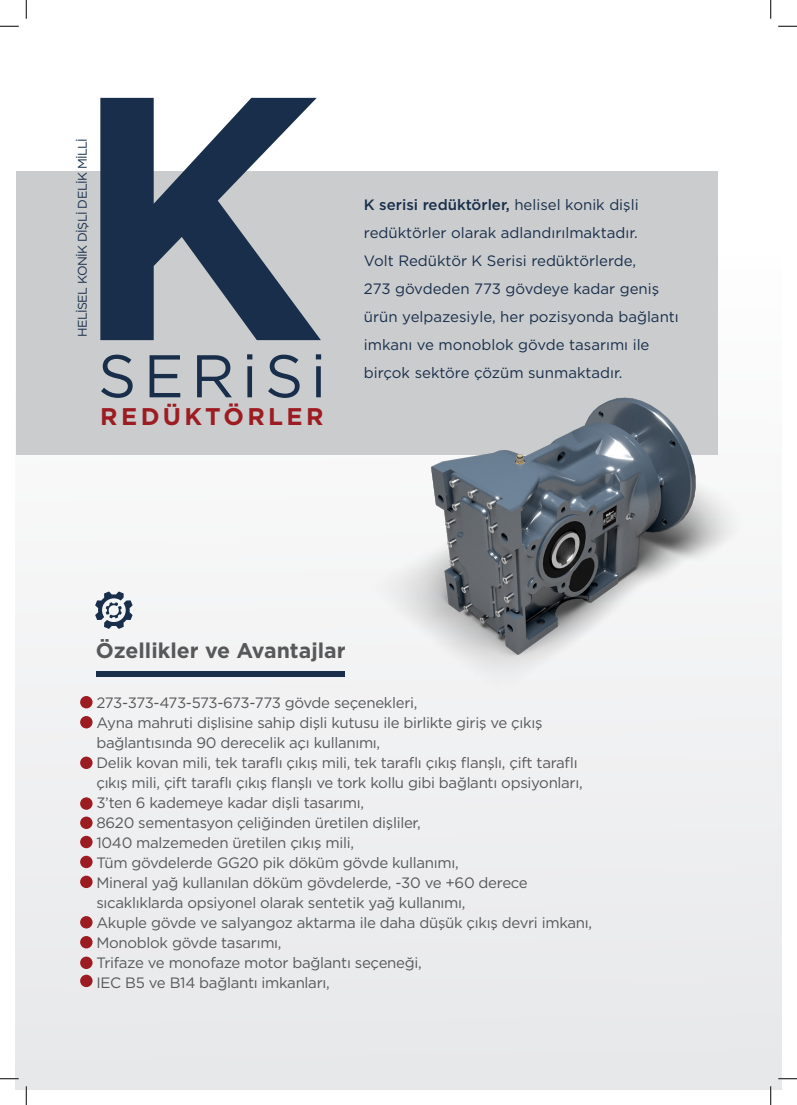
<style>
.page{position:relative;width:797px;height:1105px;background:#fff}
.page>*{position:absolute;margin:0;border:0;box-sizing:border-box;transform-origin:0 0}
.t1{font:700 346.12px "Gotham";color:#182e4b}
.t2{font:60.12px "Gotham";letter-spacing:.12em;color:#182e4b}
.t3{font:700 24.12px "Gotham";letter-spacing:.14em;color:#9d1c21}
.t4{font:700 21.25px "Gotham";color:#57585a}
.t5{font:15px/20px "Gotham";letter-spacing:-.02em;color:#57585a}
.t6{font:15px/28px "Gotham";color:#182e4b}
.t7{font:12.5px "Gotham";letter-spacing:-.04em;color:#182e4b}
.s1{font-weight:500}
</style>
<div class="page">
<div style="left:16px;top:256px;width:765px;height:833px;background:#eeeff0"></div>
<div style="left:16px;top:172px;width:701px;height:283px;background:#cbccce"></div>
<div style="left:96px;top:671px;width:248px;height:6px;background:#182e4b"></div>
<div style="left:80px;top:696px;width:13px;height:12px;background:#9d1c21;border-radius:50%"></div>
<div style="left:80px;top:716px;width:13px;height:12px;background:#9d1c21;border-radius:50%"></div>
<div style="left:80px;top:757px;width:13px;height:12px;background:#9d1c21;border-radius:50%"></div>
<div style="left:80px;top:797px;width:13px;height:13px;background:#9d1c21;border-radius:50%"></div>
<div style="left:80px;top:836px;width:13px;height:12px;background:#9d1c21;border-radius:50%"></div>
<div style="left:80px;top:856px;width:13px;height:12px;background:#9d1c21;border-radius:50%"></div>
<div style="left:80px;top:816px;width:13px;height:13px;background:#9d1c21;border-radius:50%"></div>
<div style="left:80px;top:876px;width:13px;height:12px;background:#9d1c21;border-radius:50%"></div>
<div style="left:80px;top:916px;width:13px;height:12px;background:#9d1c21;border-radius:50%"></div>
<div style="left:80px;top:936px;width:13px;height:12px;background:#9d1c21;border-radius:50%"></div>
<div style="left:80px;top:975px;width:13px;height:12px;background:#9d1c21;border-radius:50%"></div>
<div style="left:80px;top:957px;width:13px;height:12px;background:#9d1c21;border-radius:50%"></div>
<svg style="left:95px;top:591px;width:38px;height:38px"></svg>
<img style="left:323px;top:365px;width:442px;height:312px">
<svg style="left:0;top:25px;width:19px;height:2px"></svg>
<svg style="left:778px;top:25px;width:19px;height:2px"></svg>
<svg style="left:0;top:1078px;width:19px;height:1px"></svg>
<svg style="left:778px;top:1078px;width:19px;height:1px"></svg>
<svg style="left:25px;top:0;width:2px;height:19px"></svg>
<svg style="left:25px;top:1086px;width:2px;height:19px"></svg>
<svg style="left:770px;top:0;width:1px;height:19px"></svg>
<svg style="left:770px;top:1086px;width:1px;height:19px"></svg>
<p class="t7" style="left:75px;top:337px;width:201px;rotate:-90deg">HELİSEL KONİK DİŞLİ DELİK MİLLİ</p>
<p class="t1" style="left:71px;top:-12px;width:254px">K</p>
<p class="t2" style="left:98px;top:338px;width:230px">SERiSi</p>
<p class="t3" style="left:100px;top:400px;width:225px">REDÜKTÖRLER</p>
<p class="t6" style="left:364px;top:190px;width:316px"><span class="s1">K serisi redüktörler,</span> helisel konik dişli redüktörler olarak adlandırılmaktadır.<br>Volt Redüktör K Serisi redüktörlerde,<br>273 gövdeden 773 gövdeye kadar geniş ürün yelpazesiyle, her pozisyonda bağlantı imkanı ve monoblok gövde tasarımı ile birçok sektöre çözüm sunmaktadır.</p>
<p class="t4" style="left:96px;top:637px;width:251px">Özellikler ve Avantajlar</p>
<p class="t5" style="left:96px;top:692px;width:322px">273-373-473-573-673-773 gövde seçenekleri,</p>
<p class="t5" style="left:96px;top:712px;width:447px">Ayna mahruti dişlisine sahip dişli kutusu ile birlikte giriş ve çıkış bağlantısında 90 derecelik açı kullanımı,</p>
<p class="t5" style="left:96px;top:752px;width:488px">Delik kovan mili, tek taraflı çıkış mili, tek taraflı çıkış flanşlı, çift taraflı çıkış mili, çift taraflı çıkış flanşlı ve tork kollu gibi bağlantı opsiyonları,</p>
<p class="t5" style="left:96px;top:792px;width:269px">3’ten 6 kademeye kadar dişli tasarımı,</p>
<p class="t5" style="left:96px;top:812px;width:326px">8620 sementasyon çeliğinden üretilen dişliler,</p>
<p class="t5" style="left:96px;top:832px;width:259px">1040 malzemeden üretilen çıkış mili,</p>
<p class="t5" style="left:96px;top:852px;width:364px">Tüm gövdelerde GG20 pik döküm gövde kullanımı,</p>
<p class="t5" style="left:96px;top:872px;width:433px">Mineral yağ kullanılan döküm gövdelerde, -30 ve +60 derece sıcaklıklarda opsiyonel olarak sentetik yağ kullanımı,</p>
<p class="t5" style="left:96px;top:912px;width:497px">Akuple gövde ve salyangoz aktarma ile daha düşük çıkış devri imkanı,</p>
<p class="t5" style="left:96px;top:932px;width:187px">Monoblok gövde tasarımı,</p>
<p class="t5" style="left:96px;top:952px;width:327px">Trifaze ve monofaze motor bağlantı seçeneği,</p>
<p class="t5" style="left:96px;top:972px;width:235px">IEC B5 ve B14 bağlantı imkanları,</p>
</div>
